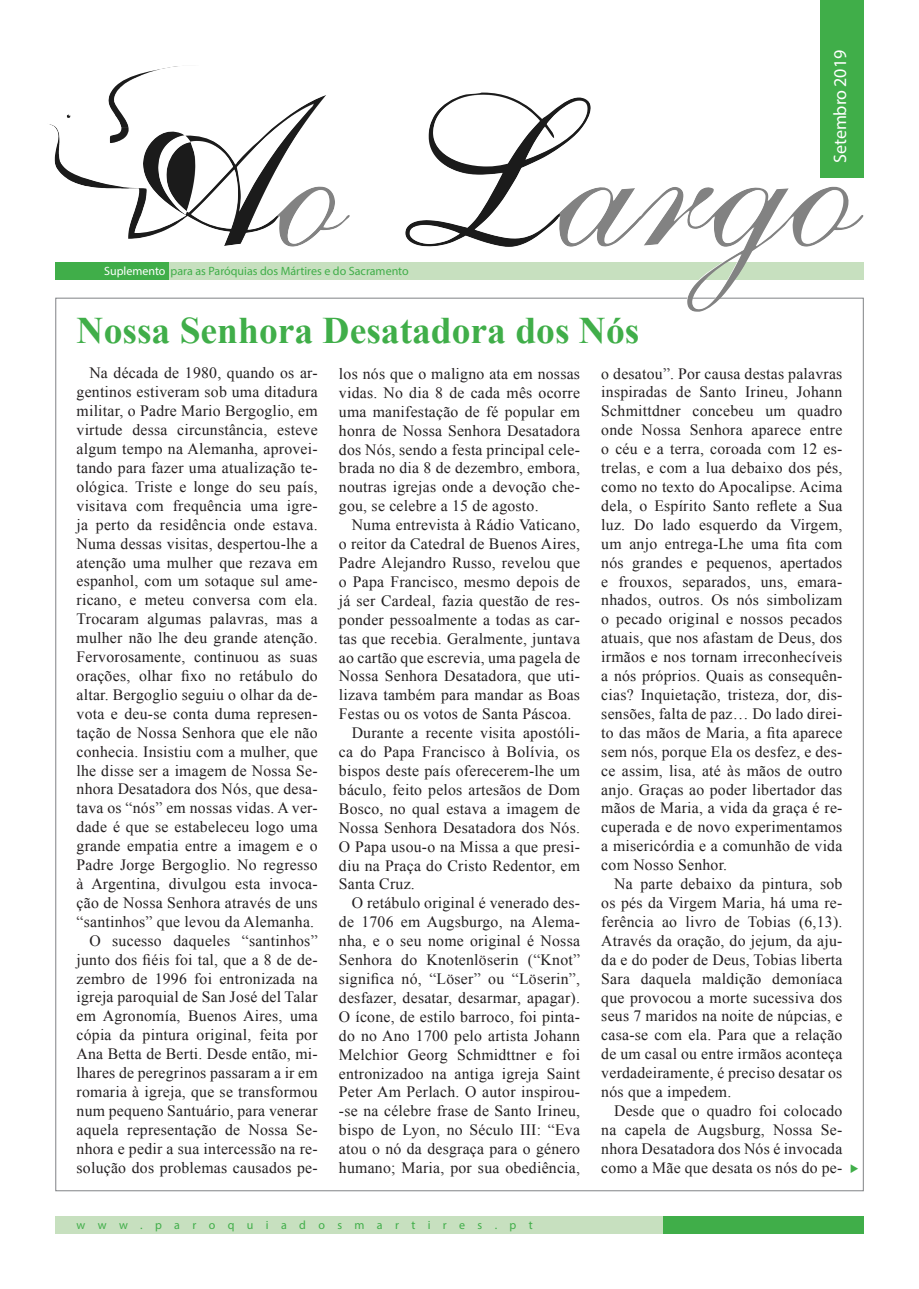
<style>
.page{position:relative;width:919px;height:1289px;background:#fff}
.page>*{position:absolute;margin:0;border:0;box-sizing:border-box;transform-origin:0 0}
.t1{font:700 37.5px "Times New Roman";color:#40ae49}
.t2{font:18px "Myriad Pro";letter-spacing:-.01em;color:#fff}
.t3{font:15.75px/18.9px "Times New Roman";letter-spacing:.015em;color:#231f20;text-align:justify}
.t4{font:12px "Myriad Pro";color:#40ae49}
.t5{font:10.5px "Dixieland Normal";color:#40ae49}
.s1{color:#fff}
</style>
<div class="page">
<div style="left:55px;top:1216px;width:808px;height:17px;background:#c7e0bf"></div>
<div style="left:662px;top:1216px;width:201px;height:17px;background:#40ae49"></div>
<div style="left:55px;top:263px;width:113px;height:17px;background:#40ae49"></div>
<div style="left:820px;top:0;width:43px;height:178px;background:#40ae49"></div>
<img style="left:105px;top:66px;width:758px;height:246px">
<p class="t4" style="left:104px;top:263px;width:306px"><span class="s1">Suplemento</span> para as Paróquias dos Mártires e do Sacramento</p>
<p class="t2" style="left:828px;top:162px;width:114px;rotate:-90deg">Setembro 2019</p>
<h1 class="t1" style="left:77px;top:304px;width:564px">Nossa Senhora Desatadora dos Nós</h1>
<p class="t3" style="left:601px;top:363px;width:243px">o desatou”. Por causa destas palavras inspiradas de Santo Irineu, Johann Schmittdner concebeu um quadro onde Nossa Senhora aparece entre o céu e a terra, coroada com 12 es&shy;trelas, e com a lua debaixo dos pés, como no texto do Apocalipse. Acima dela, o Espírito Santo reflete a Sua luz. Do lado esquerdo da Virgem, um anjo entrega-Lhe uma fita com nós grandes e pequenos, apertados e frouxos, separados, uns, emara&shy;nhados, outros. Os nós simbolizam o pecado original e nossos pecados atuais, que nos afastam de Deus, dos irmãos e nos tornam irreconhecíveis a nós próprios. Quais as consequên&shy;cias? Inquietação, tristeza, dor, dis&shy;sensões, falta de paz… Do lado direi&shy;to das mãos de Maria, a fita aparece sem nós, porque Ela os desfez, e des&shy;ce assim, lisa, até às mãos de outro anjo. Graças ao poder libertador das mãos de Maria, a vida da graça é re&shy;cuperada e de novo experimentamos a misericórdia e a comunhão de vida com Nosso Senhor.</p>
<p class="t3" style="left:601px;top:874px;width:243px;text-indent:13px">Na parte debaixo da pintura, sob os pés da Virgem Maria, há uma re&shy;ferência ao livro de Tobias (6,13).<br>Através da oração, do jejum, da aju&shy;da e do poder de Deus, Tobias liberta Sara daquela maldição demoníaca que provocou a morte sucessiva dos seus 7 maridos na noite de núpcias, e casa-se com ela. Para que a relação de um casal ou entre irmãos aconteça verdadeiramente, é preciso desatar os nós que a impedem.</p>
<p class="t3" style="left:601px;top:1100px;width:242px;text-indent:13px">Desde que o quadro foi colocado na capela de Augsburg, Nossa Se&shy;nhora Desatadora dos Nós é invocada como a Mãe que desata os nós do pe-</p>
<p class="t3" style="left:77px;top:363px;width:243px;text-align:right">Na década de 1980, quando os ar&shy;gentinos estiveram sob uma ditadura militar, o Padre Mario Bergoglio, em virtude dessa circunstância, esteve algum tempo na Alemanha, aprovei&shy;tando para fazer uma atualização te&shy;ológica. Triste e longe do seu país, visitava com frequência uma igre&shy;ja perto da residência onde estava.<br>Numa dessas visitas, despertou-lhe a atenção uma mulher que rezava em espanhol, com um sotaque sul ame&shy;ricano, e meteu conversa com ela.<br>Trocaram algumas palavras, mas a mulher não lhe deu grande atenção.<br>Fervorosamente, continuou as suas orações, olhar fixo no retábulo do altar. Bergoglio seguiu o olhar da de&shy;vota e deu-se conta duma represen&shy;tação de Nossa Senhora que ele não conhecia. Insistiu com a mulher, que lhe disse ser a imagem de Nossa Se&shy;nhora Desatadora dos Nós, que desa&shy;tava os “nós” em nossas vidas. A ver&shy;dade é que se estabeleceu logo uma grande empatia entre a imagem e o Padre Jorge Bergoglio. No regresso à Argentina, divulgou esta invoca&shy;ção de Nossa Senhora através de uns “santinhos” que levou da Alemanha.<br>O sucesso daqueles “santinhos” junto dos fiéis foi tal, que a 8 de de&shy;zembro de 1996 foi entronizada na igreja paroquial de San José del Talar em Agronomía, Buenos Aires, uma cópia da pintura original, feita por Ana Betta de Berti. Desde então, mi&shy;lhares de peregrinos passaram a ir em romaria à igreja, que se transformou num pequeno Santuário, para venerar aquela representação de Nossa Se&shy;nhora e pedir a sua intercessão na re&shy;solução dos problemas causados pe-</p>
<p class="t3" style="left:339px;top:364px;width:242px">los nós que o maligno ata em nossas vidas. No dia 8 de cada mês ocorre uma manifestação de fé popular em honra de Nossa Senhora Desatadora dos Nós, sendo a festa principal cele&shy;brada no dia 8 de dezembro, embora, noutras igrejas onde a devoção che&shy;gou, se celebre a 15 de agosto.</p>
<p class="t3" style="left:351px;top:515px;width:230px">Numa entrevista à Rádio Vaticano,</p>
<p class="t3" style="left:339px;top:534px;width:242px">o reitor da Catedral de Buenos Aires,</p>
<p class="t3" style="left:339px;top:553px;width:242px">Padre Alejandro Russo, revelou que</p>
<p class="t3" style="left:339px;top:572px;width:242px">o Papa Francisco, mesmo depois de</p>
<p class="t3" style="left:339px;top:591px;width:242px">já ser Cardeal, fazia questão de res-</p>
<p class="t3" style="left:339px;top:609px;width:242px">ponder pessoalmente a todas as car-</p>
<p class="t3" style="left:339px;top:628px;width:242px">tas que recebia. Geralmente, juntava</p>
<p class="t3" style="left:339px;top:647px;width:242px">ao cartão que escrevia, uma pagela de</p>
<p class="t3" style="left:339px;top:666px;width:242px">Nossa Senhora Desatadora, que uti-</p>
<p class="t3" style="left:339px;top:685px;width:242px">lizava também para mandar as Boas</p>
<p class="t3" style="left:339px;top:704px;width:234px">Festas ou os votos de Santa Páscoa.</p>
<p class="t3" style="left:351px;top:723px;width:230px">Durante a recente visita apostóli-</p>
<p class="t3" style="left:339px;top:742px;width:242px">ca do Papa Francisco à Bolívia, os</p>
<p class="t3" style="left:339px;top:761px;width:242px">bispos deste país oferecerem-lhe um</p>
<p class="t3" style="left:339px;top:780px;width:242px">báculo, feito pelos artesãos de Dom</p>
<p class="t3" style="left:339px;top:798px;width:242px">Bosco, no qual estava a imagem de</p>
<p class="t3" style="left:339px;top:817px;width:242px">Nossa Senhora Desatadora dos Nós.</p>
<p class="t3" style="left:339px;top:836px;width:242px">O Papa usou-o na Missa a que presi-</p>
<p class="t3" style="left:339px;top:855px;width:243px">diu na Praça do Cristo Redentor, em</p>
<p class="t3" style="left:339px;top:874px;width:77px">Santa Cruz.</p>
<p class="t3" style="left:351px;top:893px;width:230px">O retábulo original é venerado des-</p>
<p class="t3" style="left:339px;top:912px;width:242px">de 1706 em Augsburgo, na Alema-</p>
<p class="t3" style="left:339px;top:931px;width:242px">nha, e o seu nome original é Nossa</p>
<p class="t3" style="left:339px;top:950px;width:242px">Senhora do Knotenlöserin (“Knot”</p>
<p class="t3" style="left:339px;top:969px;width:242px">significa nó, “Löser” ou “Löserin”,</p>
<p class="t3" style="left:339px;top:987px;width:242px">desfazer, desatar, desarmar, apagar).</p>
<p class="t3" style="left:339px;top:1006px;width:242px">O ícone, de estilo barroco, foi pinta-</p>
<p class="t3" style="left:339px;top:1025px;width:242px">do no Ano 1700 pelo artista Johann</p>
<p class="t3" style="left:339px;top:1044px;width:242px">Melchior Georg Schmidttner e foi</p>
<p class="t3" style="left:339px;top:1063px;width:242px">entronizadoo na antiga igreja Saint</p>
<p class="t3" style="left:339px;top:1082px;width:242px">Peter Am Perlach. O autor inspirou-</p>
<p class="t3" style="left:339px;top:1101px;width:243px">-se na célebre frase de Santo Irineu,</p>
<p class="t3" style="left:339px;top:1120px;width:242px">bispo de Lyon, no Século III: “Eva</p>
<p class="t3" style="left:339px;top:1139px;width:242px">atou o nó da desgraça para o género</p>
<p class="t3" style="left:339px;top:1158px;width:242px">humano; Maria, por sua obediência,</p>
<p class="t5" style="left:859px;top:1163px;width:11px;rotate:90deg">s</p>
<p class="t4" style="left:77px;top:1217px;width:457px">w w w . p a r o q u i a d o s m a r t i r e s . p t</p>
</div>
